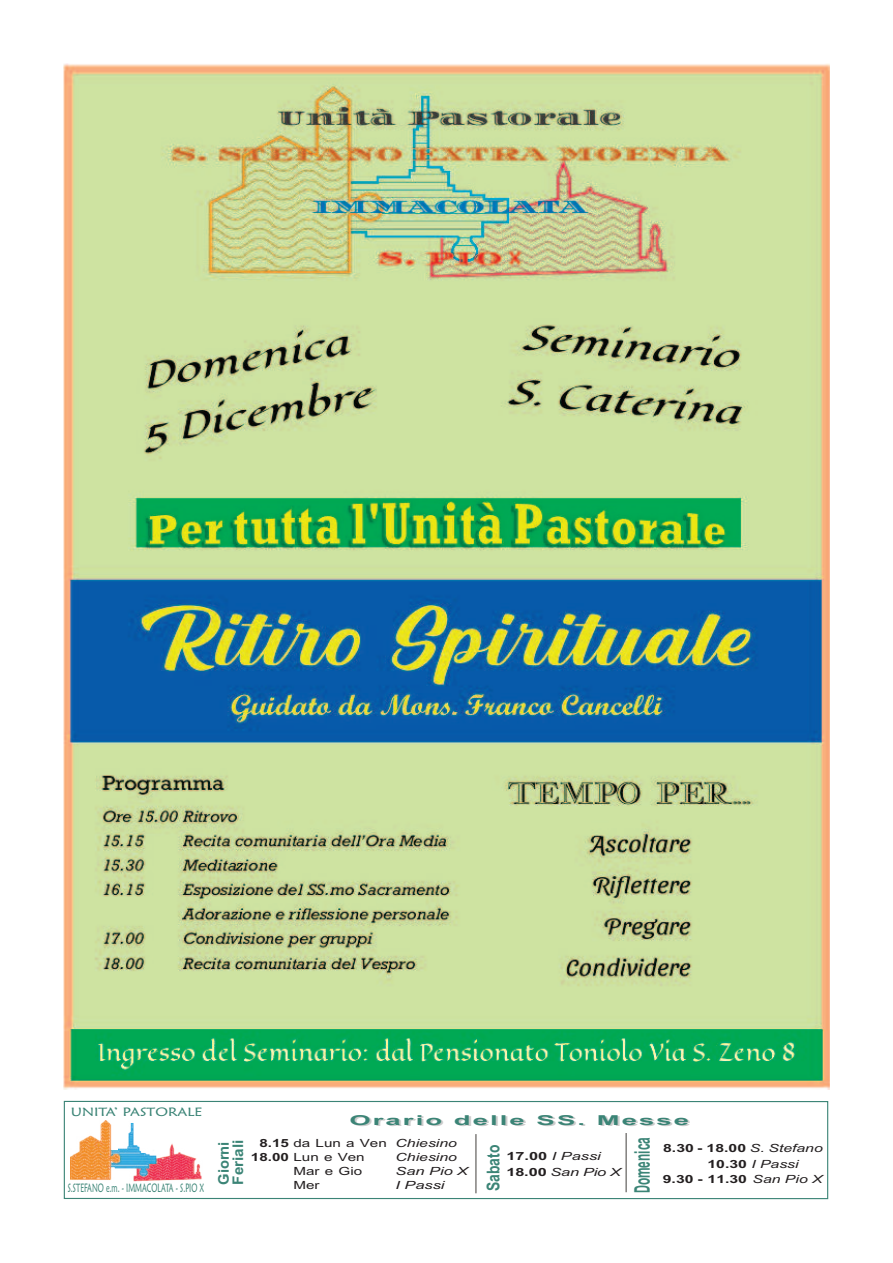
<style>
.page{position:relative;width:893px;height:1263px;background:#fff}
.page>*{position:absolute;margin:0;border:0;box-sizing:border-box;transform-origin:0 0}
.t1{font:700 33px "Browallia New";color:#3b8476;scale:.51 1}
.t2{font:700 27px "Browallia New";color:#3b8476;scale:.79 1}
.t3{font:700 22.5px "Browallia New";color:#3b8476;scale:1.04 1}
.t4{font:700 22.5px "Browallia New";color:#3b8476}
.t5{font:700 21px "Browallia New";letter-spacing:.05em;color:#3b8476;scale:2 1}
.t6{font:17.25px/14.1px "Browallia New";color:#231f20;scale:1.35 1}
.t7{font:italic 17.25px/15.6px "Browallia New";color:#231f20;scale:1.45 1}
.t8{font:700 17.25px "Browallia New";color:#231f20;scale:1.4 1}
.t9{font:italic 17.25px "Browallia New";color:#231f20;scale:1.4 1}
.t10{font:12px "Maiandra GD";color:#3b8476;scale:.6 1}
.t11{font:12px "Maiandra GD";color:#3b8476;scale:1.25 1}
.s1{font-weight:700}
.s2{font-style:italic}
.s3{font-weight:400;font-style:italic}
.s4{font-weight:700;font-style:normal}
</style>
<div class="page">
<div style="left:64px;top:1101px;width:764px;height:98px;border:1px solid #3b8476"></div>
<hr style="left:475px;top:1134px;width:2px;height:59px;background:#817f7d">
<hr style="left:625px;top:1133px;width:2px;height:59px;background:#817f7d">
<img style="left:71px;top:1120px;width:131px;height:62px">
<img style="left:64px;top:64px;width:765px;height:1025px">
<p class="t11" style="left:71px;top:1105px;width:107px">UNITA’ PASTORALE</p>
<p class="t10" style="left:68px;top:1180px;width:229px">S.STEFANO e.m. - IMMACOLATA - S.PIO X</p>
<p class="t5" style="left:349px;top:1106px;width:171px">Orario delle SS. Messe</p>
<h2 class="t2" style="left:474px;top:1191px;width:60px;rotate:-90deg">Sabato</h2>
<h3 class="t4" style="left:208px;top:1185px;width:45px;rotate:-90deg">Giorni</h3>
<h3 class="t3" style="left:222px;top:1185px;width:45px;rotate:-90deg">Feriali</h3>
<h1 class="t1" style="left:619px;top:1193px;width:112px;rotate:-90deg">Domenica</h1>
<p class="t6" style="left:251px;top:1133px;width:154px;text-indent:8px"><span class="s1">8.15</span> da Lun a Ven <span class="s2">Chiesino<br></span><span class="s1">18.00</span> Lun e Ven</p>
<p class="t8" style="left:663px;top:1136px;width:116px">8.30-18.00 <span class="s3">S. Stefano</span></p>
<p class="t9" style="left:707px;top:1152px;width:67px"><span class="s4">10.30</span> I Passi</p>
<p class="t8" style="left:663px;top:1167px;width:116px">9.30 - 11.30 <span class="s3">San Pio X</span></p>
<p class="t7" style="left:506px;top:1146px;width:81px"><span class="s4">17.00</span> I Passi<br><span class="s4">18.00</span> San Pio X</p>
<p class="t9" style="left:396px;top:1145px;width:45px">Chiesino</p>
<p class="t6" style="left:293px;top:1162px;width:52px">Mar e Gio</p>
<p class="t7" style="left:396px;top:1161px;width:52px">San Pio X</p>
<p class="t6" style="left:293px;top:1176px;width:21px">Mer</p>
<p class="t7" style="left:396px;top:1175px;width:35px">I Passi</p>
</div>
